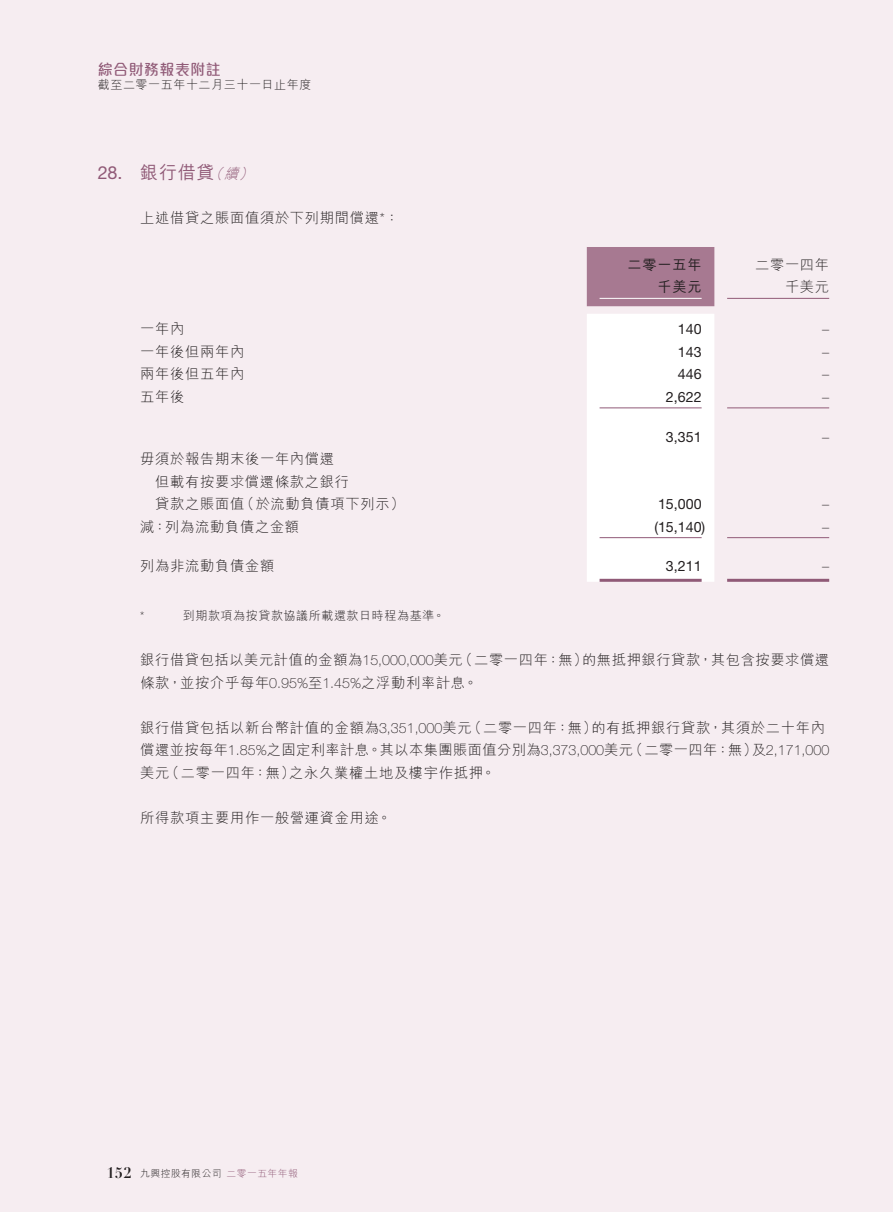
<style>
.page{position:relative;width:893px;height:1212px;background:#f6edf1}
.page>*{position:absolute;margin:0;border:0;box-sizing:border-box;transform-origin:0 0}
.Heading_1{font:500 18px "M Hei HK";color:#905a77}
.t1{font:500 15px "M Elle HK";letter-spacing:.03em;color:#905a77}
.Body_Text{font:300 14.25px/22.5px "M Hei HK";letter-spacing:.05em;color:#231f20}
.Body_Text-2{font:14.25px "Helvetica Neue LT Std";color:#231f20}
.Body_Text-3{font:500 14.25px "M Hei HK";letter-spacing:.05em;color:#231f20}
.Body_Text-4{font:100 14.25px "Helvetica Neue LT Std";color:#231f20}
.Notes{font:300 12px "M Hei HK";letter-spacing:.05em;color:#231f20}
.Notes-2{font:100 12px "Helvetica Neue LT Std";color:#231f20}
.t2{font:300 9.75px "M Hei HK";letter-spacing:.05em;color:#231f20}
.s1{font-family:"Helvetica Neue LT Std";font-weight:400}
.s2{font-weight:300;font-style:italic;font-size:14.25px}
.s3{font-family:"Helvetica Neue LT Std";font-weight:100}
.s4{font-family:"Didot LT Std";font-weight:700;font-size:15px}
.s5{color:#905a77}
</style>
<div class="page">
<div style="left:587px;top:247px;width:127px;height:59px;background:#a77991"></div>
<div style="left:587px;top:314px;width:127px;height:268px;background:#fff"></div>
<hr style="left:600px;top:298px;width:102px;height:1px;background:#fff">
<hr style="left:727px;top:298px;width:102px;height:1px;background:#905a77">
<hr style="left:600px;top:407px;width:102px;height:1px;background:#905a77">
<hr style="left:727px;top:407px;width:102px;height:1px;background:#905a77">
<hr style="left:600px;top:537px;width:102px;height:1px;background:#905a77">
<hr style="left:727px;top:537px;width:102px;height:1px;background:#905a77">
<hr style="left:600px;top:579px;width:102px;height:3px;background:#905a77">
<hr style="left:727px;top:579px;width:102px;height:3px;background:#905a77">
<p class="t1" style="left:98px;top:62px;width:125px">綜合財務報表附註</p>
<p class="Notes" style="left:98px;top:78px;width:215px">截至二零一五年十二月三十一日止年度</p>
<p class="Heading_1" style="left:98px;top:159px;width:161px"><span class="s1">28.</span> 銀行借貸<span class="s2">（續）</span></p>
<p class="Body_Text" style="left:140px;top:206px;width:260px">上述借貸之賬面值須於下列期間償還<span class="s3">*</span>：</p>
<p class="Body_Text-3" style="left:627px;top:254px;width:76px">二零一五年</p>
<p class="Body_Text" style="left:755px;top:253px;width:76px">二零一四年</p>
<p class="Body_Text-3" style="left:657px;top:277px;width:46px">千美元</p>
<p class="Body_Text" style="left:785px;top:276px;width:46px">千美元</p>
<p class="Body_Text" style="left:140px;top:318px;width:46px">一年內</p>
<p class="Body_Text-2" style="left:678px;top:321px;width:25px">140</p>
<p class="Body_Text-4" style="left:822px;top:321px;width:9px">–</p>
<p class="Body_Text" style="left:140px;top:340px;width:106px">一年後但兩年內</p>
<p class="Body_Text-2" style="left:678px;top:343px;width:25px">143</p>
<p class="Body_Text-4" style="left:822px;top:344px;width:9px">–</p>
<p class="Body_Text" style="left:140px;top:363px;width:106px">兩年後但五年內</p>
<p class="Body_Text-2" style="left:678px;top:366px;width:25px">446</p>
<p class="Body_Text-4" style="left:822px;top:366px;width:9px">–</p>
<p class="Body_Text" style="left:140px;top:385px;width:46px">五年後</p>
<p class="Body_Text-2" style="left:666px;top:388px;width:37px">2,622</p>
<p class="Body_Text-4" style="left:822px;top:389px;width:9px">–</p>
<p class="Body_Text-2" style="left:666px;top:428px;width:37px">3,351</p>
<p class="Body_Text-4" style="left:822px;top:428px;width:9px">–</p>
<p class="Body_Text" style="left:155px;top:447px;width:251px;text-indent:-15px">毋須於報告期末後一年內償還<br>但載有按要求償還條款之銀行<br>貸款之賬面值（於流動負債項下列示）</p>
<p class="Body_Text-2" style="left:658px;top:496px;width:45px">15,000</p>
<p class="Body_Text-4" style="left:822px;top:496px;width:9px">–</p>
<p class="Body_Text" style="left:140px;top:515px;width:160px">減：列為流動負債之金額</p>
<p class="Body_Text-2" style="left:654px;top:518px;width:53px">(15,140)</p>
<p class="Body_Text-4" style="left:822px;top:518px;width:9px">–</p>
<p class="Body_Text" style="left:140px;top:555px;width:135px">列為非流動負債金額</p>
<p class="Body_Text-2" style="left:666px;top:558px;width:37px">3,211</p>
<p class="Body_Text-4" style="left:822px;top:558px;width:9px">–</p>
<p class="Notes-2" style="left:140px;top:609px;width:6px">*</p>
<p class="Notes" style="left:183px;top:610px;width:263px">到期款項為按貸款協議所載還款日時程為基準。</p>
<p class="Body_Text" style="left:140px;top:648px;width:690px">銀行借貸包括以美元計值的金額為<span class="s3">15,000,000</span>美元（二零一四年：無）的無抵押銀行貸款，其包含按要求償還條款，並按介乎每年<span class="s3">0.95%</span>至<span class="s3">1.45%</span>之浮動利率計息。</p>
<p class="Body_Text" style="left:140px;top:716px;width:690px">銀行借貸包括以新台幣計值的金額為<span class="s3">3,351,000</span>美元（二零一四年：無）的有抵押銀行貸款，其須於二十年內償還並按每年<span class="s3">1.85%</span>之固定利率計息。其以本集團賬面值分別為<span class="s3">3,373,000</span>美元（二零一四年：無）及<span class="s3">2,171,000</span>美元（二零一四年：無）之永久業權土地及樓宇作抵押。</p>
<p class="Body_Text" style="left:140px;top:806px;width:253px">所得款項主要用作一般營運資金用途。</p>
<p class="t2" style="left:106px;top:1168px;width:193px"><span class="s4">152</span> 九興控股有限公司 <span class="s5">二零一五年年報</span></p>
</div>
